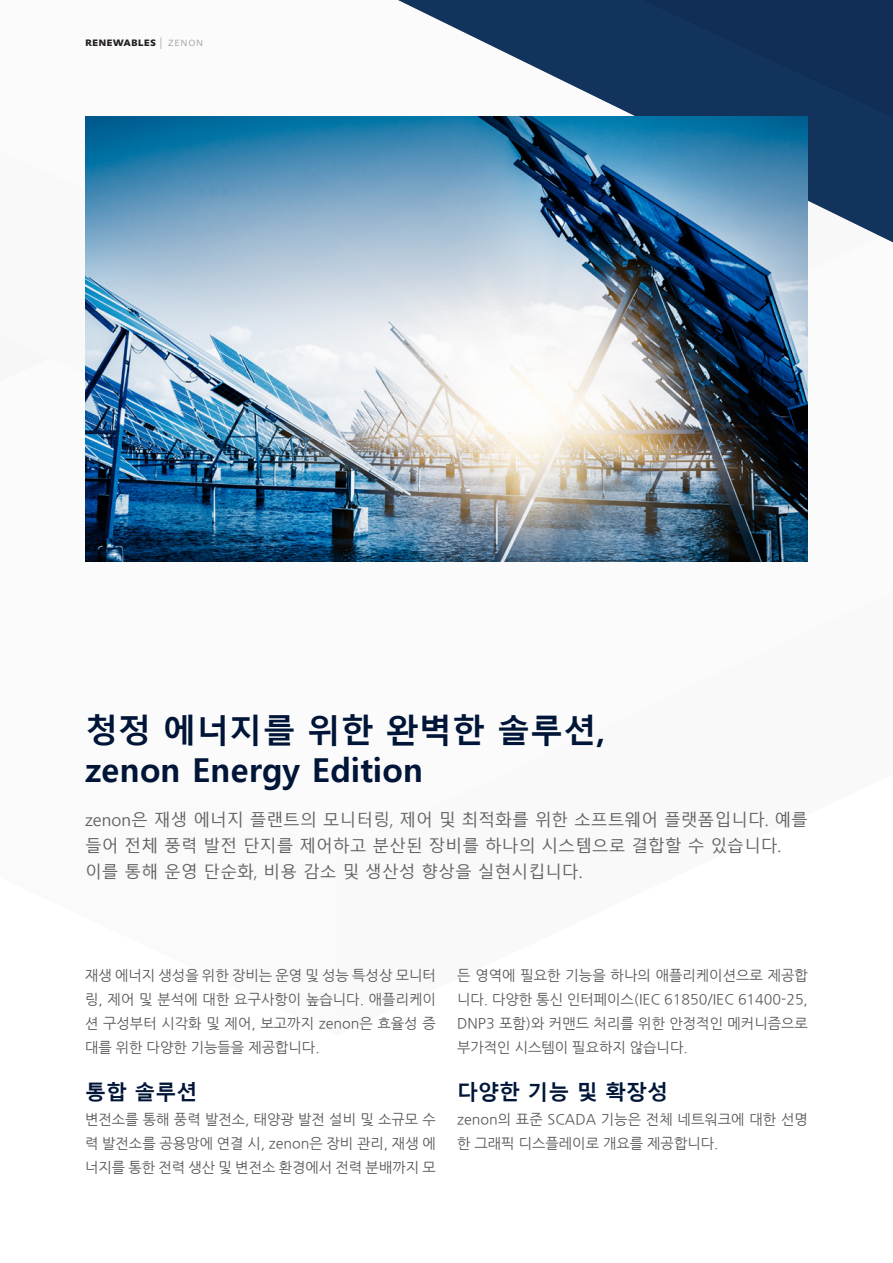
<style>
.page{position:relative;width:893px;height:1263px;background:#fff}
.page>*{position:absolute;margin:0;border:0;box-sizing:border-box;transform-origin:0 0}
.Headline_Innen_KR{font:700 33px/39px "Malgun Gothic";letter-spacing:.005em;color:#001537}
.subheadlines_in_copy{font:700 21px "Malgun Gothic";color:#001537}
.introtext_innenseite{font:16.8px/26.4px "Malgun Gothic";color:#636366}
.copy_justified_KR{font:14.25px/24px "Nanum Gothic";color:#57585a;text-align:justify}
.t1{font:700 12px "DTL Prokyon TOT Caps";letter-spacing:.005em;color:#231f20}
.s1{font-weight:300;color:#a8a9ad}
</style>
<div class="page">
<svg style="left:398px;top:0;width:495px;height:242px;fill:#12335b"></svg>
<img style="left:85px;top:116px;width:723px;height:446px">
<p class="t1" style="left:85px;top:34px;width:120px">renewables <span class="s1">| zenon</span></p>
<p class="Headline_Innen_KR" style="left:85px;top:712px;width:522px">청정 에너지를 위한 완벽한 솔루션, zenon Energy Edition</p>
<p class="introtext_innenseite" style="left:85px;top:807px;width:724px">zenon은 재생 에너지 플랜트의 모니터링, 제어 및 최적화를 위한 소프트웨어 플랫폼입니다. 예를 들어 전체 풍력 발전 단지를 제어하고 분산된 장비를 하나의 시스템으로 결합할 수 있습니다. 이를 통해 운영 단순화, 비용 감소 및 생산성 향상을 실현시킵니다.</p>
<p class="copy_justified_KR" style="left:85px;top:964px;width:352px">재생 에너지 생성을 위한 장비는 운영 및 성능 특성상 모니터 링, 제어 및 분석에 대한 요구사항이 높습니다. 애플리케이 션 구성부터 시각화 및 제어, 보고까지 zenon은 효율성 증 대를 위한 다양한 기능들을 제공합니다.</p>
<p class="subheadlines_in_copy" style="left:85px;top:1080px;width:114px">통합 솔루션</p>
<p class="copy_justified_KR" style="left:85px;top:1108px;width:352px">변전소를 통해 풍력 발전소, 태양광 발전 설비 및 소규모 수 력 발전소를 공용망에 연결 시, zenon은 장비 관리, 재생 에 너지를 통한 전력 생산 및 변전소 환경에서 전력 분배까지 모</p>
<p class="copy_justified_KR" style="left:457px;top:964px;width:352px">든 영역에 필요한 기능을 하나의 애플리케이션으로 제공합 니다. 다양한 통신 인터페이스(IEC 61850/IEC 61400-25, DNP3 포함)와 커맨드 처리를 위한 안정적인 메커니즘으로 부가적인 시스템이 필요하지 않습니다.</p>
<p class="subheadlines_in_copy" style="left:457px;top:1080px;width:213px">다양한 기능 및 확장성</p>
<p class="copy_justified_KR" style="left:457px;top:1108px;width:352px">zenon의 표준 SCADA 기능은 전체 네트워크에 대한 선명 한 그래픽 디스플레이로 개요를 제공합니다.</p>
</div>
